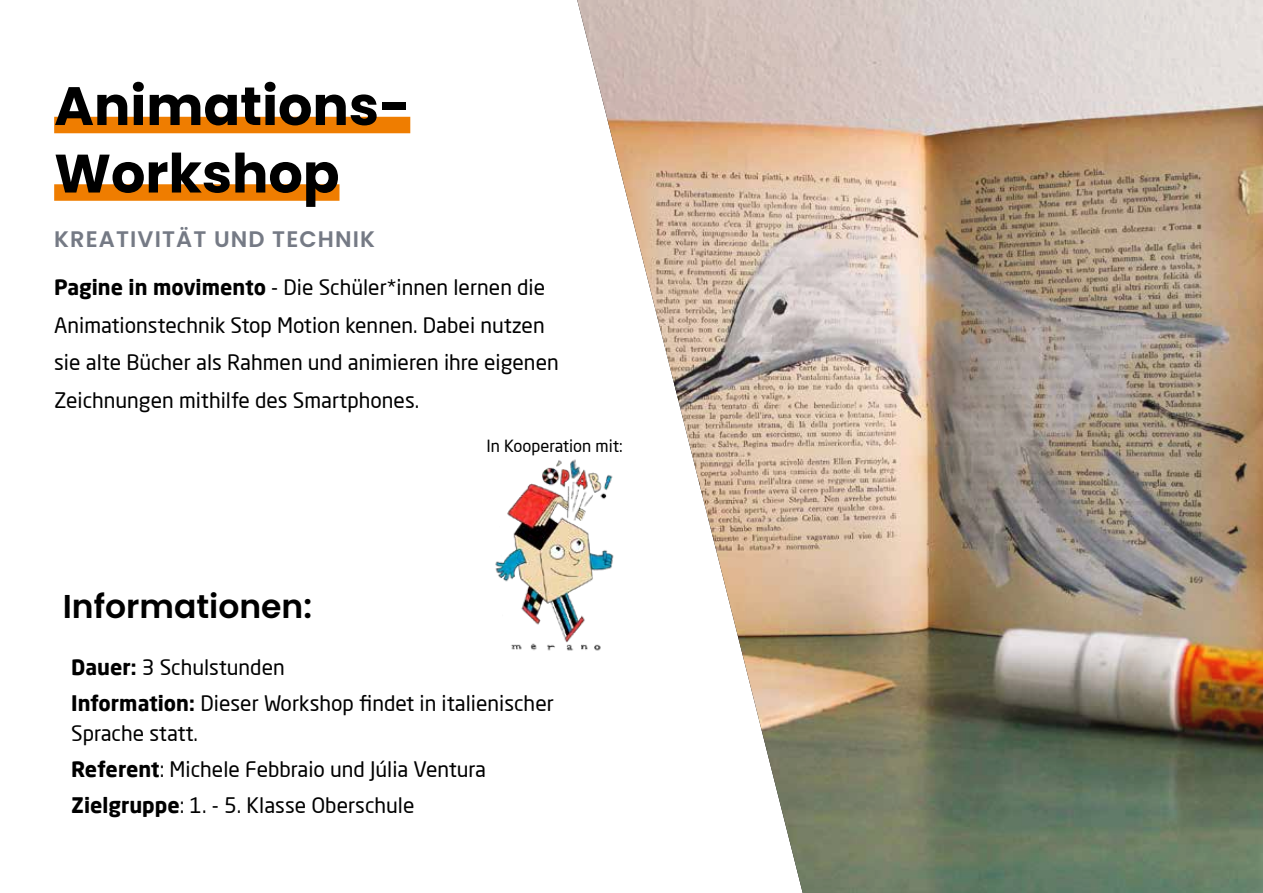
<style>
.page{position:relative;width:1263px;height:893px;background:#fff}
.page>*{position:absolute;margin:0;border:0;box-sizing:border-box;transform-origin:0 0}
.t1{font:700 54px/67.5px "Poppins";color:#000}
.t2{font:600 33px "Poppins";color:#000}
.t3{font:600 22.5px "Poppins";letter-spacing:.05em;color:#757a85}
.t4{font:21px/37.5px "Neo Sans Pro";color:#000}
.t5{font:16.5px "Neo Sans Pro";color:#000}
.s1{font-weight:700}
</style>
<div class="page">
<img style="left:577px;top:0;width:686px;height:893px">
<img style="left:495px;top:455px;width:124px;height:205px">
<div style="left:54px;top:117px;width:356px;height:16px;background:#ef7d00"></div>
<div style="left:54px;top:184px;width:285px;height:17px;background:#ef7d00"></div>
<h1 class="t1" style="left:54px;top:73px;width:358px">Animations-<br>Workshop</h1>
<p class="t3" style="left:54px;top:226px;width:322px">KREATIVITÄT UND TECHNIK</p>
<p class="t4" style="left:54px;top:268px;width:506px"><span class="s1">Pagine in movimento</span> - Die Schüler*innen lernen die Animationstechnik Stop Motion kennen. Dabei nutzen sie alte Bücher als Rahmen und animieren ihre eigenen Zeichnungen mithilfe des Smartphones.</p>
<h2 class="t2" style="left:63px;top:587px;width:251px">Informationen:</h2>
<p class="t5" style="left:486px;top:436px;width:138px">In Kooperation mit:</p>
<p class="t4" style="left:71px;top:649px;width:484px;line-height:36px"><span class="s1">Dauer:</span> 3 Schulstunden<br><span class="s1">Information:</span> Dieser Workshop findet in italienischer</p>
<p class="t4" style="left:71px;top:715px;width:416px;line-height:36px">Sprache statt.<br><span class="s1">Referent</span>: Michele Febbraio und Júlia Ventura<br><span class="s1">Zielgruppe</span>: 1. - 5. Klasse Oberschule</p>
</div>
